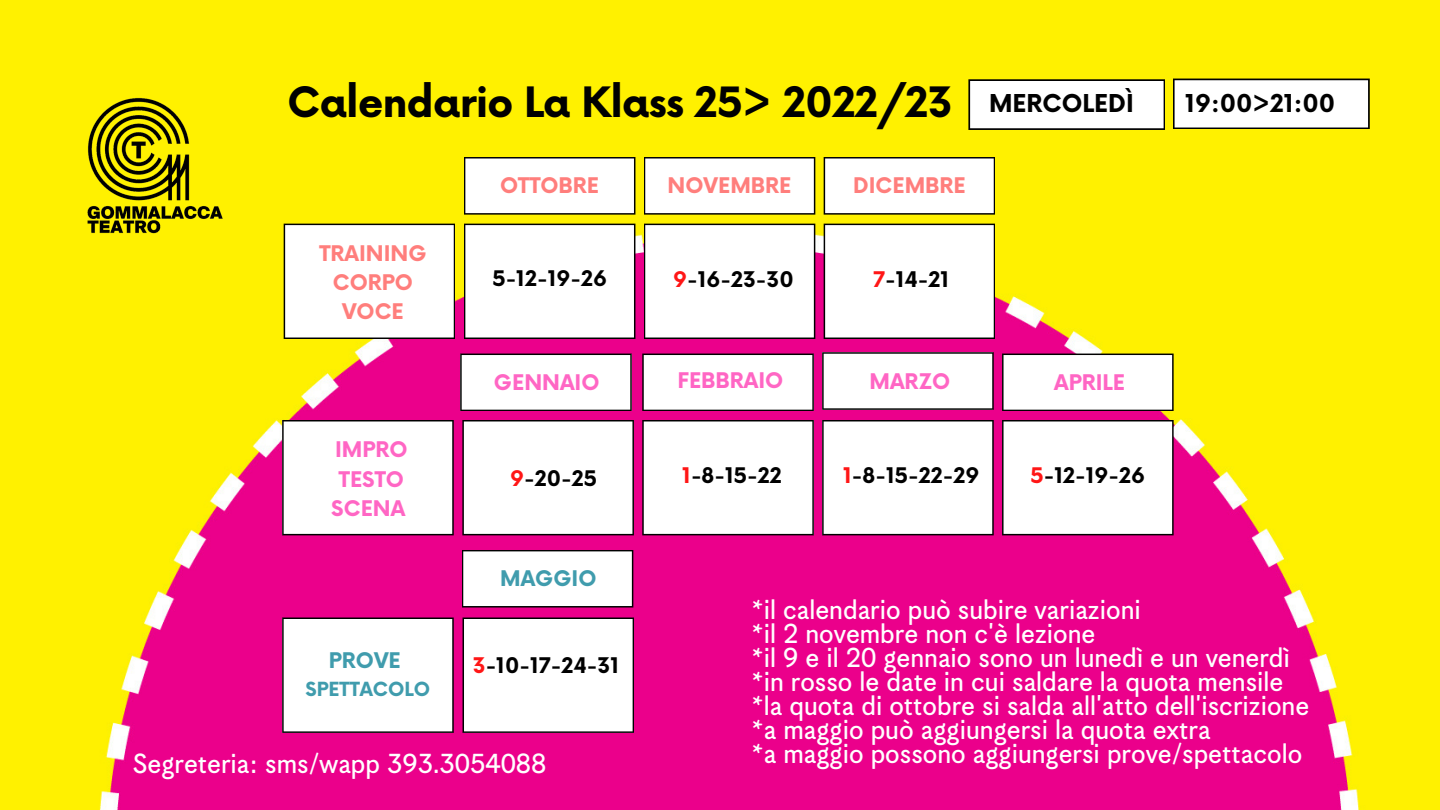
<style>
.page{position:relative;width:1440px;height:810px;background:#fff}
.page>*{position:absolute;margin:0;border:0;box-sizing:border-box;transform-origin:0 0}
.t1{font:700 40.8px "Now";letter-spacing:-.02em;color:#000}
.t2{font:30px/24px "Korpus Grotesk C";color:#fff}
.t3{font:700 24px "Now";color:#000}
.t4{font:700 21px "Now";color:#000}
.t5{font:700 21px/29.2px "Now";color:#ff66c4;text-align:center}
.t6{font:700 21px/29.2px "Now";color:#ff7e7c;text-align:center}
.t7{font:700 21px "Now";color:#409cad}
.t8{font:700 19px "Now";color:#409cad}
.s1{color:#ff1616}
</style>
<div class="page">
<img style="left:0;top:0;width:1440px;height:810px">
<svg style="left:462px;top:420px;width:172px;height:115px"></svg>
<svg style="left:282px;top:420px;width:172px;height:115px"></svg>
<svg style="left:642px;top:420px;width:172px;height:115px"></svg>
<svg style="left:822px;top:420px;width:172px;height:115px"></svg>
<svg style="left:1002px;top:420px;width:172px;height:115px"></svg>
<svg style="left:282px;top:618px;width:172px;height:115px"></svg>
<svg style="left:463px;top:618px;width:171px;height:115px"></svg>
<svg style="left:460px;top:354px;width:172px;height:57px"></svg>
<svg style="left:464px;top:157px;width:171px;height:58px"></svg>
<svg style="left:464px;top:224px;width:171px;height:115px"></svg>
<svg style="left:284px;top:224px;width:171px;height:115px"></svg>
<svg style="left:644px;top:224px;width:171px;height:115px"></svg>
<svg style="left:824px;top:224px;width:171px;height:115px"></svg>
<svg style="left:644px;top:157px;width:171px;height:58px"></svg>
<svg style="left:824px;top:157px;width:171px;height:58px"></svg>
<svg style="left:642px;top:354px;width:172px;height:57px"></svg>
<svg style="left:822px;top:352px;width:172px;height:58px"></svg>
<svg style="left:1002px;top:354px;width:172px;height:57px"></svg>
<svg style="left:462px;top:550px;width:171px;height:58px"></svg>
<svg style="left:968px;top:79px;width:197px;height:51px"></svg>
<svg style="left:1173px;top:79px;width:197px;height:50px"></svg>
<img style="left:81px;top:91px;width:149px;height:149px">
<h1 class="t1" style="left:288px;top:80px;width:667px">Calendario La Klass 25&gt; 2022/23</h1>
<p class="t6" style="left:319px;top:240px;width:109px">TRAINING<br>CORPO<br>VOCE</p>
<p class="t6" style="left:500px;top:172px;width:101px">OTTOBRE</p>
<p class="t6" style="left:668px;top:172px;width:125px">NOVEMBRE</p>
<p class="t6" style="left:853px;top:172px;width:114px">DICEMBRE</p>
<p class="t4" style="left:492px;top:268px;width:116px">5-12-19-26</p>
<p class="t4" style="left:673px;top:268px;width:122px"><span class="s1">9</span>-16-23-30</p>
<p class="t4" style="left:873px;top:268px;width:78px"><span class="s1">7</span>-14-21</p>
<p class="t3" style="left:989px;top:91px;width:146px">MERCOLEDÌ</p>
<p class="t5" style="left:331px;top:437px;width:78px">IMPRO<br>TESTO<br>SCENA</p>
<p class="t5" style="left:494px;top:369px;width:107px">GENNAIO</p>
<p class="t5" style="left:678px;top:367px;width:107px">FEBBRAIO</p>
<p class="t5" style="left:870px;top:368px;width:82px">MARZO</p>
<p class="t5" style="left:1054px;top:369px;width:72px">APRILE</p>
<p class="t4" style="left:510px;top:467px;width:88px"><span class="s1">9</span>-20-25</p>
<p class="t4" style="left:682px;top:464px;width:101px"><span class="s1">1</span>-8-15-22</p>
<p class="t4" style="left:843px;top:464px;width:138px"><span class="s1">1</span>-8-15-22-29</p>
<p class="t4" style="left:1030px;top:464px;width:116px"><span class="s1">5</span>-12-19-26</p>
<p class="t7" style="left:500px;top:567px;width:98px">MAGGIO</p>
<p class="t3" style="left:1185px;top:91px;width:152px">19:00&gt;21:00</p>
<p class="t7" style="left:329px;top:649px;width:74px">PROVE</p>
<p class="t8" style="left:306px;top:679px;width:126px">SPETTACOLO</p>
<p class="t4" style="left:473px;top:654px;width:148px"><span class="s1">3</span>-10-17-24-31</p>
<p class="t2" style="left:133px;top:753px;width:415px">Segreteria: sms/wapp 393.3054088</p>
<p class="t2" style="left:752px;top:599px;width:559px">*il calendario può subire variazioni<br>*il 2 novembre non c'è lezione<br>*il 9 e il 20 gennaio sono un lunedì e un venerdì *in rosso le date in cui saldare la quota mensile *la quota di ottobre si salda all'atto dell'iscrizione *a maggio può aggiungersi la quota extra<br>*a maggio possono aggiungersi prove/spettacolo</p>
</div>
